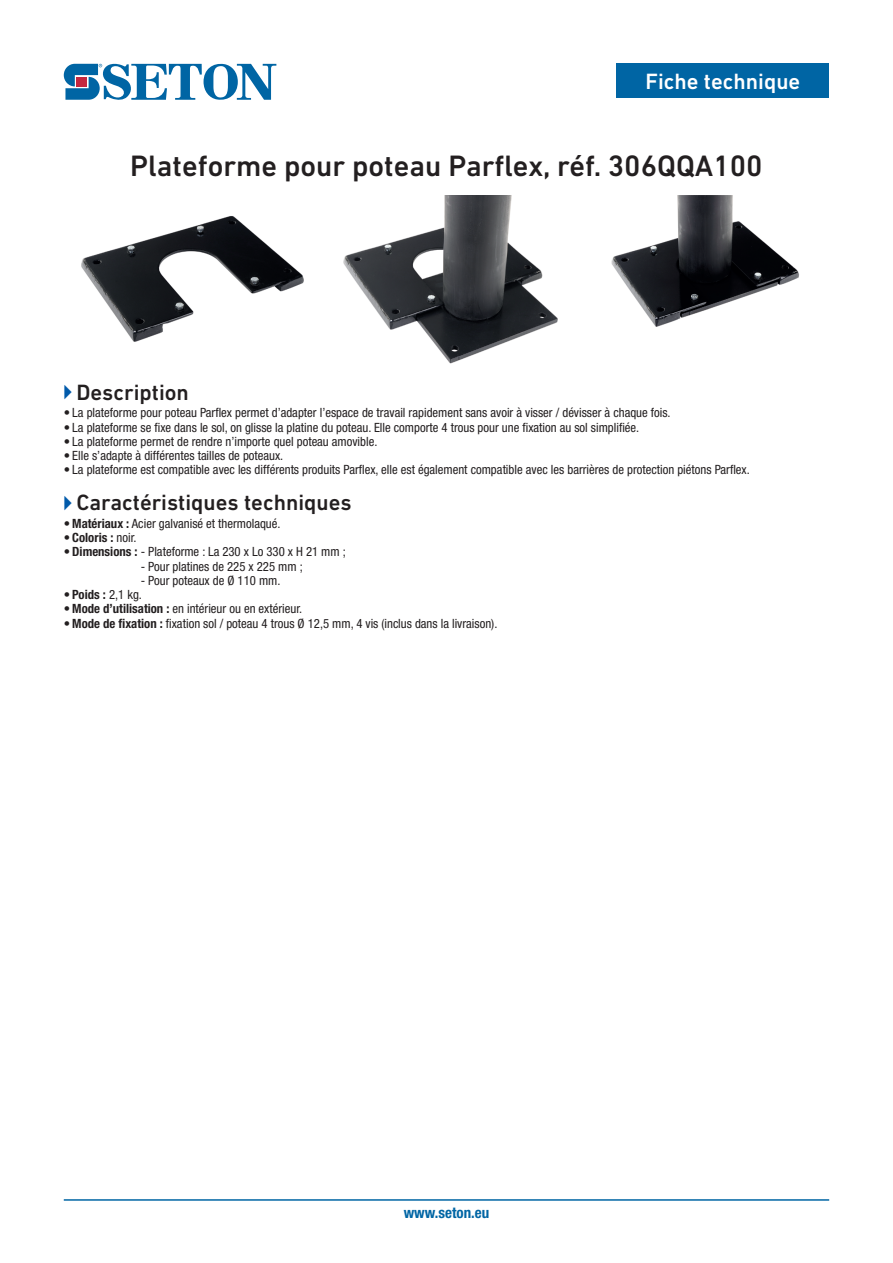
<style>
.page{position:relative;width:893px;height:1263px;background:#fff}
.page>*{position:absolute;margin:0;border:0;box-sizing:border-box;transform-origin:0 0}
.t1{font:500 30px "DIN Next LT Pro";color:#231f20}
.t2{font:500 22.5px "DIN Next LT Pro";color:#231f20}
.t3{font:500 22.5px "DIN Next LT Pro";color:#fff}
.t4{font:700 condensed 15px "Helvetica Neue LT Pro";color:#0065a4}
.t5{font:condensed 12.75px "Helvetica Neue LT Pro";color:#231f20}
.t6{font:700 condensed 12.75px "Helvetica Neue LT Pro";color:#231f20}
.s1{font-family:"Abacus Three S Si";font-weight:400;font-size:16.5px;color:#015aaa}
.s2{font-weight:700}
.s3{font-weight:400}
</style>
<div class="page">
<svg style="left:64px;top:64px;width:212px;height:36px"></svg>
<hr style="left:64px;top:1199px;width:765px;height:2px;background:#0065a4">
<div style="left:617px;top:64px;width:212px;height:34px;background:#0065a4"></div>
<img style="left:81px;top:196px;width:718px;height:168px">
<h2 class="t3" style="left:645px;top:69px;width:156px">Fiche technique</h2>
<h1 class="t1" style="left:130px;top:148px;width:634px">Plateforme pour poteau Parflex, réf. 306QQA100</h1>
<h2 class="t2" style="left:64px;top:379px;width:127px"><span class="s1">A</span> Description</h2>
<p class="t5" style="left:64px;top:405px;width:608px">• La plateforme pour poteau Parflex permet d’adapter l’espace de travail rapidement sans avoir à visser / dévisser à chaque fois.</p>
<p class="t5" style="left:64px;top:420px;width:577px">• La plateforme se fixe dans le sol, on glisse la platine du poteau. Elle comporte 4 trous pour une fixation au sol simplifiée.</p>
<p class="t5" style="left:64px;top:434px;width:315px">• La plateforme permet de rendre n’importe quel poteau amovible.</p>
<p class="t5" style="left:64px;top:448px;width:221px">• Elle s’adapte à différentes tailles de poteaux.</p>
<p class="t5" style="left:64px;top:462px;width:687px">• La plateforme est compatible avec les différents produits Parflex, elle est également compatible avec les barrières de protection piétons Parflex.</p>
<h2 class="t2" style="left:64px;top:489px;width:289px"><span class="s1">A</span> Caractéristiques techniques</h2>
<p class="t5" style="left:64px;top:516px;width:218px">• <span class="s2">Matériaux :</span> Acier galvanisé et thermolaqué.</p>
<p class="t6" style="left:64px;top:530px;width:74px"><span class="s3">•</span> Coloris : <span class="s3">noir.</span></p>
<p class="t5" style="left:64px;top:544px;width:284px">• <span class="s2">Dimensions :</span> - Plateforme : La 230 x Lo 330 x H 21 mm ;</p>
<p class="t5" style="left:141px;top:559px;width:164px">- Pour platines de 225 x 225 mm ;</p>
<p class="t5" style="left:141px;top:573px;width:141px">- Pour poteaux de Ø 110 mm.</p>
<p class="t5" style="left:64px;top:587px;width:80px">• <span class="s2">Poids :</span> 2,1 kg.</p>
<p class="t5" style="left:64px;top:601px;width:240px">• <span class="s2">Mode d’utilisation :</span> en intérieur ou en extérieur.</p>
<p class="t5" style="left:64px;top:616px;width:435px">• <span class="s2">Mode de fixation :</span> fixation sol / poteau 4 trous Ø 12,5 mm, 4 vis (inclus dans la livraison).</p>
<p class="t4" style="left:404px;top:1204px;width:87px">www.seton.eu</p>
</div>
